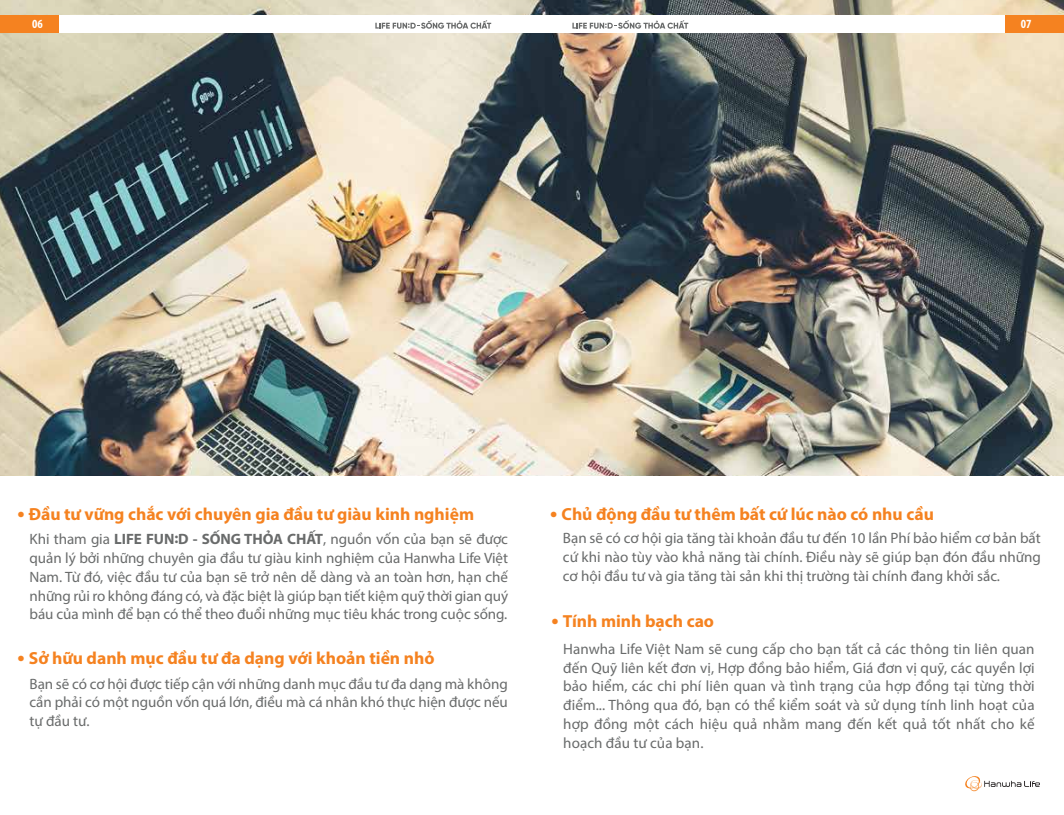
<style>
.page{position:relative;width:1064px;height:815px;background:#fff}
.page>*{position:absolute;margin:0;border:0;box-sizing:border-box;transform-origin:0 0}
.t1{font:700 17.5px "Myriad Pro";color:#f58220}
.t2{font:15px/18.8px "Myriad Pro";color:#696b6b;text-align:justify}
.t3{font:700 condensed 12.5px "Myriad Pro";color:#fff}
.s1{font-size:21.25px}
.s2{font-weight:700}
</style>
<div class="page">
<img style="left:0;top:0;width:1063px;height:475px">
<svg style="left:965px;top:777px;width:75px;height:14px"></svg>
<hr style="left:959px;top:776px;width:86px;height:1px;background:#35c5ef">
<hr style="left:959px;top:791px;width:86px;height:1px;background:#35c5ef">
<hr style="left:959px;top:797px;width:86px;height:1px;background:#35c5ef">
<div style="left:0;top:15px;width:1063px;height:18px;background:#fff"></div>
<div style="left:0;top:15px;width:59px;height:18px;background:#f58220"></div>
<div style="left:1004px;top:15px;width:59px;height:18px;background:#f58220"></div>
<svg style="left:375px;top:20px;width:116px;height:9px"></svg>
<svg style="left:572px;top:20px;width:116px;height:9px"></svg>
<p class="t3" style="left:32px;top:16px;width:12px">06</p>
<p class="t3" style="left:1020px;top:16px;width:12px">07</p>
<p class="t1" style="left:17px;top:503px;width:458px"><span class="s1">•</span> Đầu tư vững chắc với chuyên gia đầu tư giàu kinh nghiệm</p>
<p class="t2" style="left:30px;top:530px;width:480px">Khi tham gia <span class="s2">LIFE FUN:D - SỐNG THỎA CHẤT</span>, nguồn vốn của bạn sẽ được quản lý bởi những chuyên gia đầu tư giàu kinh nghiệm của Hanwha Life Việt Nam. Từ đó, việc đầu tư của bạn sẽ trở nên dễ dàng và an toàn hơn, hạn chế những rủi ro không đáng có, và đặc biệt là giúp bạn tiết kiệm quỹ thời gian quý báu của mình để bạn có thể theo đuổi những mục tiêu khác trong cuộc sống.</p>
<p class="t1" style="left:17px;top:646px;width:418px"><span class="s1">•</span> Sở hữu danh mục đầu tư đa dạng với khoản tiền nhỏ</p>
<p class="t2" style="left:30px;top:674px;width:480px">Bạn sẽ có cơ hội được tiếp cận với những danh mục đầu tư đa dạng mà không cần phải có một nguồn vốn quá lớn, điều mà cá nhân khó thực hiện được nếu tự đầu tư.</p>
<p class="t1" style="left:550px;top:503px;width:385px"><span class="s1">•</span> Chủ động đầu tư thêm bất cứ lúc nào có nhu cầu</p>
<p class="t2" style="left:563px;top:528px;width:479px">Bạn sẽ có cơ hội gia tăng tài khoản đầu tư đến 10 lần Phí bảo hiểm cơ bản bất cứ khi nào tùy vào khả năng tài chính. Điều này sẽ giúp bạn đón đầu những cơ hội đầu tư và gia tăng tài sản khi thị trường tài chính đang khởi sắc.</p>
<p class="t1" style="left:551px;top:610px;width:164px"><span class="s1">•</span> Tính minh bạch cao</p>
<p class="t2" style="left:563px;top:639px;width:473px">Hanwha Life Việt Nam sẽ cung cấp cho bạn tất cả các thông tin liên quan đến Quỹ liên kết đơn vị, Hợp đồng bảo hiểm, Giá đơn vị quỹ, các quyền lợi bảo hiểm, các chi phí liên quan và tình trạng của hợp đồng tại từng thời điểm... Thông qua đó, bạn có thể kiểm soát và sử dụng tính linh hoạt của hợp đồng một cách hiệu quả nhằm mang đến kết quả tốt nhất cho kế hoạch đầu tư của bạn.</p>
</div>
